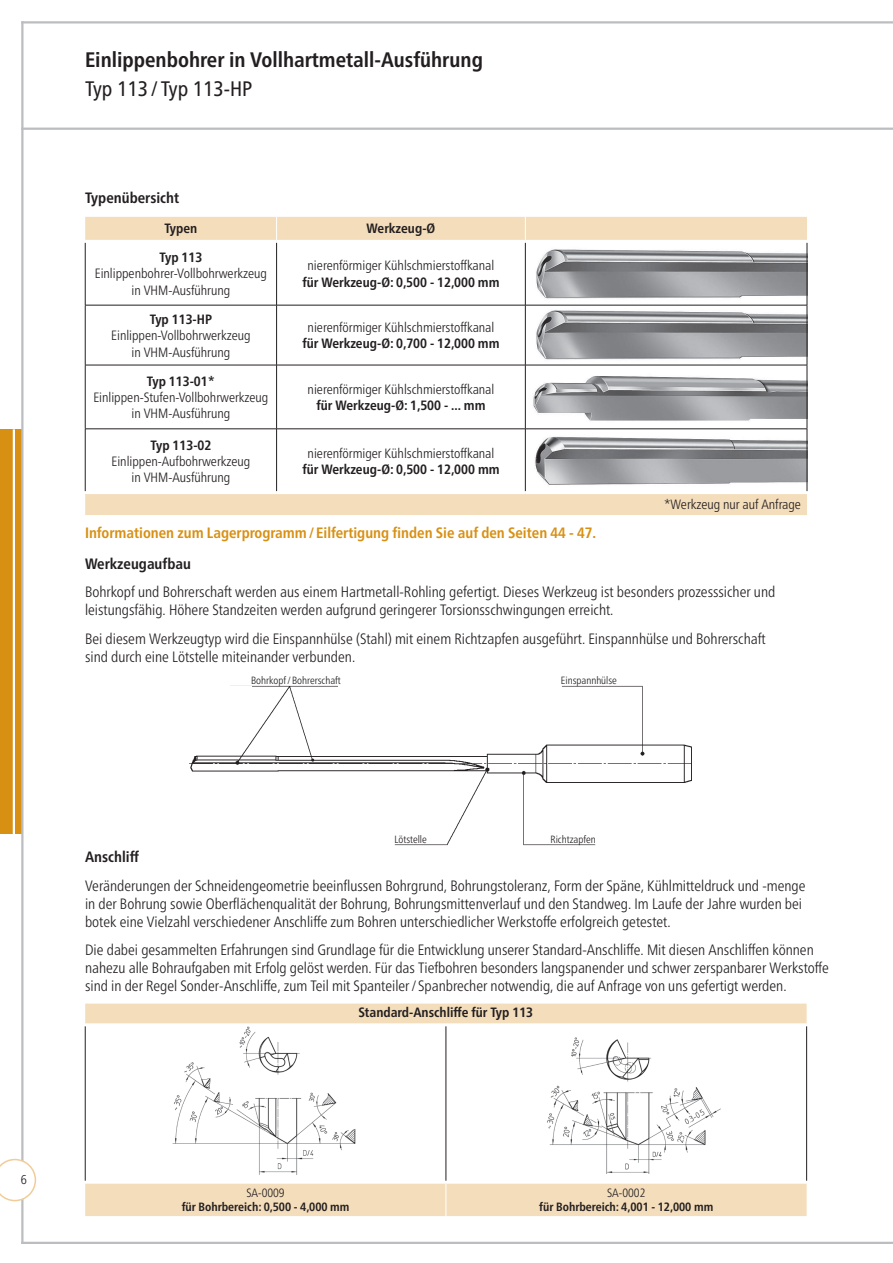
<style>
.page{position:relative;width:893px;height:1263px;background:#fff}
.page>*{position:absolute;margin:0;border:0;box-sizing:border-box;transform-origin:0 0}
.t1{font:700 condensed 21px "Frutiger Neue LT Pro";color:#231f20}
.t2{font:condensed 21px "Frutiger Neue LT Pro";color:#231f20}
.t3{font:300 condensed 15px/18px "Frutiger Neue LT Pro";color:#231f20}
.t4{font:700 condensed 15px "Frutiger Neue LT Pro";color:#d89013}
.t5{font:700 condensed 15px "Frutiger Neue LT Pro";color:#231f20}
.t6{font:300 condensed 13.5px/16.2px "Frutiger Neue LT Pro";color:#231f20;text-align:center}
.t7{font:700 condensed 13.5px "Frutiger Neue LT Pro";color:#231f20}
.t8{font:300 condensed 12.75px "Frutiger Neue LT Pro";color:#231f20}
.t9{font:700 condensed 12px "Frutiger Neue LT Pro";color:#231f20}
.t10{font:300 condensed 12px "Frutiger Neue LT Pro";color:#231f20}
.t11{font:300 condensed 10.5px "Frutiger Neue LT Pro";color:#231f20}
</style>
<div class="page">
<div style="left:0;top:429px;width:21px;height:405px;background:#d89013"></div>
<hr style="left:13px;top:429px;width:2px;height:405px;background:#fff">
<hr style="left:21px;top:21px;width:3px;height:1223px;background:#bcbdc0">
<hr style="left:21px;top:21px;width:872px;height:3px;background:#bcbdc0">
<hr style="left:21px;top:1242px;width:872px;height:2px;background:#bcbdc0">
<hr style="left:21px;top:128px;width:872px;height:2px;background:#bcbdc0">
<svg style="left:0;top:1159px;width:36px;height:42px"></svg>
<svg style="left:85px;top:217px;width:722px;height:298px"></svg>
<svg style="left:276px;top:217px;width:1px;height:23px"></svg>
<svg style="left:525px;top:217px;width:1px;height:23px"></svg>
<hr style="left:85px;top:240px;width:192px;height:3px;background:#fff">
<hr style="left:277px;top:240px;width:248px;height:3px;background:#fff">
<hr style="left:525px;top:240px;width:282px;height:3px;background:#fff">
<hr style="left:85px;top:491px;width:192px;height:3px;background:#fff">
<hr style="left:277px;top:491px;width:248px;height:3px;background:#fff">
<hr style="left:525px;top:491px;width:282px;height:3px;background:#fff">
<hr style="left:85px;top:243px;width:1px;height:62px;background:#231f20">
<hr style="left:276px;top:243px;width:1px;height:62px;background:#231f20">
<hr style="left:525px;top:243px;width:1px;height:62px;background:#231f20">
<hr style="left:807px;top:243px;width:1px;height:62px;background:#231f20">
<hr style="left:85px;top:305px;width:192px;height:1px;background:#231f20">
<hr style="left:85px;top:305px;width:1px;height:60px;background:#231f20">
<hr style="left:277px;top:305px;width:248px;height:1px;background:#231f20">
<hr style="left:276px;top:305px;width:1px;height:60px;background:#231f20">
<hr style="left:525px;top:305px;width:282px;height:1px;background:#231f20">
<hr style="left:525px;top:305px;width:1px;height:60px;background:#231f20">
<hr style="left:807px;top:305px;width:1px;height:60px;background:#231f20">
<hr style="left:85px;top:365px;width:192px;height:1px;background:#231f20">
<hr style="left:85px;top:365px;width:1px;height:64px;background:#231f20">
<hr style="left:277px;top:365px;width:248px;height:1px;background:#231f20">
<hr style="left:276px;top:365px;width:1px;height:64px;background:#231f20">
<hr style="left:525px;top:365px;width:282px;height:1px;background:#231f20">
<hr style="left:525px;top:365px;width:1px;height:64px;background:#231f20">
<hr style="left:807px;top:365px;width:1px;height:64px;background:#231f20">
<hr style="left:85px;top:429px;width:192px;height:1px;background:#231f20">
<hr style="left:85px;top:429px;width:1px;height:62px;background:#231f20">
<hr style="left:277px;top:429px;width:248px;height:1px;background:#231f20">
<hr style="left:276px;top:429px;width:1px;height:62px;background:#231f20">
<hr style="left:525px;top:429px;width:282px;height:1px;background:#231f20">
<hr style="left:525px;top:429px;width:1px;height:62px;background:#231f20">
<hr style="left:807px;top:429px;width:1px;height:62px;background:#231f20">
<svg style="left:85px;top:1003px;width:722px;height:213px"></svg>
<hr style="left:446px;top:1184px;width:1px;height:32px;background:#fff">
<hr style="left:85px;top:1023px;width:361px;height:3px;background:#fff">
<hr style="left:446px;top:1023px;width:361px;height:3px;background:#fff">
<hr style="left:85px;top:1181px;width:361px;height:3px;background:#fff">
<hr style="left:446px;top:1181px;width:361px;height:3px;background:#fff">
<hr style="left:85px;top:1026px;width:1px;height:155px;background:#231f20">
<hr style="left:446px;top:1026px;width:1px;height:155px;background:#231f20">
<hr style="left:806px;top:1026px;width:1px;height:155px;background:#231f20">
<img style="left:172px;top:1026px;width:185px;height:151px">
<img style="left:545px;top:1036px;width:178px;height:138px">
<img style="left:189px;top:685px;width:503px;height:161px">
<div style="left:226px;top:686px;width:26px;height:5px;background:#fff"></div>
<hr style="left:339px;top:686px;width:34px;height:2px;background:#fff">
<h1 class="t1" style="left:85px;top:48px;width:399px">Einlippenbohrer in Vollhartmetall-Ausführung</h1>
<h1 class="t2" style="left:85px;top:76px;width:169px">Typ 113/Typ 113-HP</h1>
<p class="t5" style="left:85px;top:189px;width:96px">Typenübersicht</p>
<p class="t7" style="left:164px;top:220px;width:35px">Typen</p>
<p class="t7" style="left:367px;top:220px;width:70px">Werkzeug-Ø</p>
<p class="t7" style="left:159px;top:250px;width:44px">Typ 113</p>
<p class="t6" style="left:95px;top:266px;width:174px">Einlippenbohrer-Vollbohrwerkzeug in VHM-Ausführung</p>
<p class="t6" style="left:308px;top:257px;width:188px">nierenförmiger Kühlschmierstoffkanal</p>
<p class="t7" style="left:302px;top:274px;width:199px">für Werkzeug-Ø: 0,500 - 12,000 mm</p>
<p class="t7" style="left:150px;top:311px;width:64px">Typ 113-HP</p>
<p class="t6" style="left:111px;top:327px;width:141px">Einlippen-Vollbohrwerkzeug in VHM-Ausführung</p>
<p class="t7" style="left:147px;top:373px;width:70px">Typ 113-01*</p>
<p class="t6" style="left:93px;top:389px;width:176px">Einlippen-Stufen-Vollbohrwerkzeug in VHM-Ausführung</p>
<p class="t7" style="left:150px;top:437px;width:62px">Typ 113-02</p>
<p class="t6" style="left:112px;top:453px;width:140px">Einlippen-Aufbohrwerkzeug in VHM-Ausführung</p>
<p class="t6" style="left:308px;top:319px;width:188px">nierenförmiger Kühlschmierstoffkanal</p>
<p class="t7" style="left:302px;top:336px;width:199px">für Werkzeug-Ø: 0,700 - 12,000 mm</p>
<p class="t6" style="left:308px;top:381px;width:188px">nierenförmiger Kühlschmierstoffkanal</p>
<p class="t7" style="left:316px;top:398px;width:171px">für Werkzeug-Ø: 1,500 - ... mm</p>
<p class="t6" style="left:308px;top:445px;width:188px">nierenförmiger Kühlschmierstoffkanal</p>
<p class="t7" style="left:302px;top:461px;width:199px">für Werkzeug-Ø: 0,500 - 12,000 mm</p>
<p class="t4" style="left:85px;top:524px;width:513px">Informationen zum Lagerprogramm/Eilfertigung finden Sie auf den Seiten 44 - 47.</p>
<p class="t6" style="left:664px;top:496px;width:138px">*Werkzeug nur auf Anfrage</p>
<p class="t5" style="left:85px;top:555px;width:107px">Werkzeugaufbau</p>
<p class="t3" style="left:85px;top:583px;width:692px">Bohrkopf und Bohrerschaft werden aus einem Hartmetall-Rohling gefertigt. Dieses Werkzeug ist besonders prozesssicher und leistungsfähig. Höhere Standzeiten werden aufgrund geringerer Torsionsschwingungen erreicht.</p>
<p class="t3" style="left:85px;top:630px;width:682px">Bei diesem Werkzeugtyp wird die Einspannhülse (Stahl) mit einem Richtzapfen ausgeführt. Einspannhülse und Bohrerschaft sind durch eine Lötstelle miteinander verbunden.</p>
<p class="t11" style="left:251px;top:674px;width:91px">Bohrkopf/Bohrerschaft</p>
<p class="t11" style="left:561px;top:674px;width:58px">Einspannhülse</p>
<p class="t11" style="left:394px;top:833px;width:34px">Lötstelle</p>
<p class="t11" style="left:550px;top:833px;width:47px">Richtzapfen</p>
<p class="t5" style="left:85px;top:848px;width:55px">Anschliff</p>
<p class="t3" style="left:85px;top:876px;width:722px">Veränderungen der Schneidengeometrie beeinflussen Bohrgrund, Bohrungstoleranz, Form der Späne, Kühlmitteldruck und -menge in der Bohrung sowie Oberflächenqualität der Bohrung, Bohrungsmittenverlauf und den Standweg. Im Laufe der Jahre wurden bei botek eine Vielzahl verschiedener Anschliffe zum Bohren unterschiedlicher Werkstoffe erfolgreich getestet.</p>
<p class="t3" style="left:85px;top:941px;width:745px">Die dabei gesammelten Erfahrungen sind Grundlage für die Entwicklung unserer Standard-Anschliffe. Mit diesen Anschliffen können nahezu alle Bohraufgaben mit Erfolg gelöst werden. Für das Tiefbohren besonders langspanender und schwer zerspanbarer Werkstoffe sind in der Regel Sonder-Anschliffe, zum Teil mit Spanteiler/Spanbrecher notwendig, die auf Anfrage von uns gefertigt werden.</p>
<p class="t7" style="left:359px;top:1005px;width:176px">Standard-Anschliffe für Typ 113</p>
<p class="t8" style="left:21px;top:1171px;width:8px">6</p>
<p class="t10" style="left:246px;top:1185px;width:40px">SA-0009</p>
<p class="t9" style="left:182px;top:1200px;width:169px">für Bohrbereich: 0,500 - 4,000 mm</p>
<p class="t10" style="left:607px;top:1185px;width:40px">SA-0002</p>
<p class="t9" style="left:539px;top:1200px;width:175px">für Bohrbereich: 4,001 - 12,000 mm</p>
</div>
